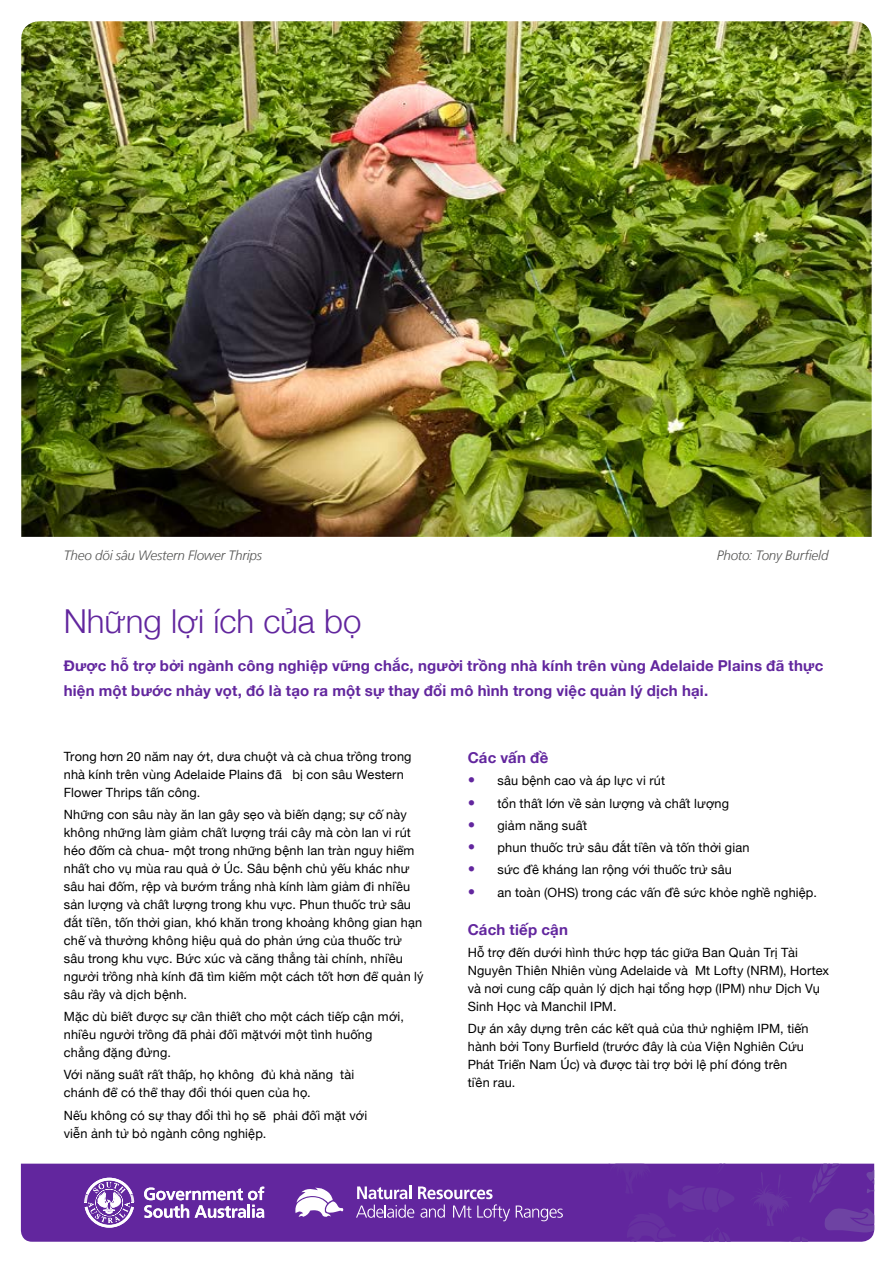
<style>
.page{position:relative;width:893px;height:1263px;background:#fff}
.page>*{position:absolute;margin:0;border:0;box-sizing:border-box;transform-origin:0 0}
.t1{font:300 33px "Helvetica Neue";letter-spacing:-.005em;color:#62269e}
.t2{font:700 15px/25.5px "Helvetica Neue";letter-spacing:.015em;color:#62269e}
.t3{font:italic 300 13.5px "Frutiger LT Com";letter-spacing:-.015em;color:#575756}
.Body_Black{font:12.75px/18px "Helvetica Neue";letter-spacing:.015em;color:#000}
.s1{font-family:"Frutiger LT Com";font-weight:700;font-size:15px;color:#62269e}
</style>
<div class="page">
<div style="left:21px;top:1163px;width:721px;height:79px;background:#62269e"></div>
<svg style="left:607px;top:1163px;width:128px;height:79px"></svg>
<svg style="left:742px;top:1163px;width:132px;height:79px"></svg>
<svg style="left:144px;top:1187px;width:120px;height:31px"></svg>
<svg style="left:84px;top:1178px;width:50px;height:49px"></svg>
<svg style="left:295px;top:1186px;width:49px;height:31px"></svg>
<svg style="left:516px;top:1205px;width:47px;height:16px"></svg>
<svg style="left:356px;top:1185px;width:154px;height:36px"></svg>
<img style="left:21px;top:21px;width:851px;height:516px">
<p class="t3" style="left:64px;top:547px;width:200px">Theo dõi sâu Western Flower Thrips</p>
<p class="t3" style="left:717px;top:547px;width:113px">Photo: Tony Burfield</p>
<h2 class="t1" style="left:64px;top:594px;width:299px">Những lợi ích của bọ</h2>
<h2 class="t2" style="left:64px;top:652px;width:761px">Được hỗ trợ bởi ngành công nghiệp vững chắc, người trồng nhà kính trên vùng Adelaide Plains đã thực hiện một bước nhảy vọt, đó là tạo ra một sự thay đổi mô hình trong việc quản lý dịch hại.</h2>
<p class="Body_Black" style="left:64px;top:746px;width:349px">Trong hơn 20 năm nay ớt, dưa chuột và cà chua trồng trong nhà kính trên vùng Adelaide Plains đã bị con sâu Western<br>Flower Thrips tấn công.</p>
<p class="Body_Black" style="left:64px;top:804px;width:361px">Những con sâu này ăn lan gây sẹo và biến dạng; sự cố này không những làm giảm chất lượng trái cây mà còn lan vi rút héo đốm cà chua- một trong những bệnh lan tràn nguy hiểm nhất cho vụ mùa rau quả ở Úc. Sâu bệnh chủ yếu khác như sâu hai đốm, rệp và bướm trắng nhà kính làm giảm đi nhiều sản lượng và chất lượng trong khu vực. Phun thuốc trừ sâu đắt tiền, tốn thời gian, khó khăn trong khoảng không gian hạn chế và thường không hiệu quả do phản ứng của thuốc trừ sâu trong khu vực. Bức xúc và căng thẳng tài chính, nhiều người trồng nhà kính đã tìm kiếm một cách tốt hơn để quản lý sâu rầy và dịch bệnh.</p>
<p class="Body_Black" style="left:64px;top:1007px;width:342px">Mặc dù biết được sự cần thiết cho một cách tiếp cận mới, nhiều người trồng đã phải đối mặtvới một tình huống chẳng đặng đừng.</p>
<p class="Body_Black" style="left:64px;top:1065px;width:292px">Với năng suất rất thấp, họ không đủ khả năng tài chánh để có thể thay đổi thói quen của họ.</p>
<p class="Body_Black" style="left:64px;top:1105px;width:305px">Nếu không có sự thay đổi thì họ sẽ phải đối mặt với viễn ảnh từ bỏ ngành công nghiệp.</p>
<h2 class="t2" style="left:468px;top:744px;width:82px">Các vấn đề</h2>
<p class="Body_Black" style="left:468px;top:771px;width:199px"><span class="s1">•</span> sâu bệnh cao và áp lực vi rút</p>
<p class="Body_Black" style="left:468px;top:793px;width:263px"><span class="s1">•</span> tổn thất lớn về sản lượng và chất lượng</p>
<p class="Body_Black" style="left:468px;top:815px;width:121px"><span class="s1">•</span> giảm năng suất</p>
<p class="Body_Black" style="left:468px;top:838px;width:283px"><span class="s1">•</span> phun thuốc trừ sâu đắt tiền và tốn thời gian</p>
<p class="Body_Black" style="left:468px;top:860px;width:265px"><span class="s1">•</span> sức đề kháng lan rộng với thuốc trừ sâu</p>
<p class="Body_Black" style="left:468px;top:882px;width:351px"><span class="s1">•</span> an toàn (OHS) trong các vấn đề sức khỏe nghề nghiệp.</p>
<h2 class="t2" style="left:468px;top:916px;width:102px">Cách tiếp cận</h2>
<p class="Body_Black" style="left:468px;top:943px;width:363px">Hỗ trợ đến dưới hình thức hợp tác giữa Ban Quản Trị Tài Nguyên Thiên Nhiên vùng Adelaide và Mt Lofty (NRM), Hortex và nơi cung cấp quản lý dịch hại tổng hợp (IPM) như Dịch Vụ Sinh Học và Manchil IPM.</p>
<p class="Body_Black" style="left:468px;top:1019px;width:342px">Dự án xây dựng trên các kết quả của thử nghiệm IPM, tiến hành bởi Tony Burfield (trước đây là của Viện Nghiên Cứu Phát Triển Nam Úc) và được tài trợ bởi lệ phí đóng trên tiền rau.</p>
</div>
